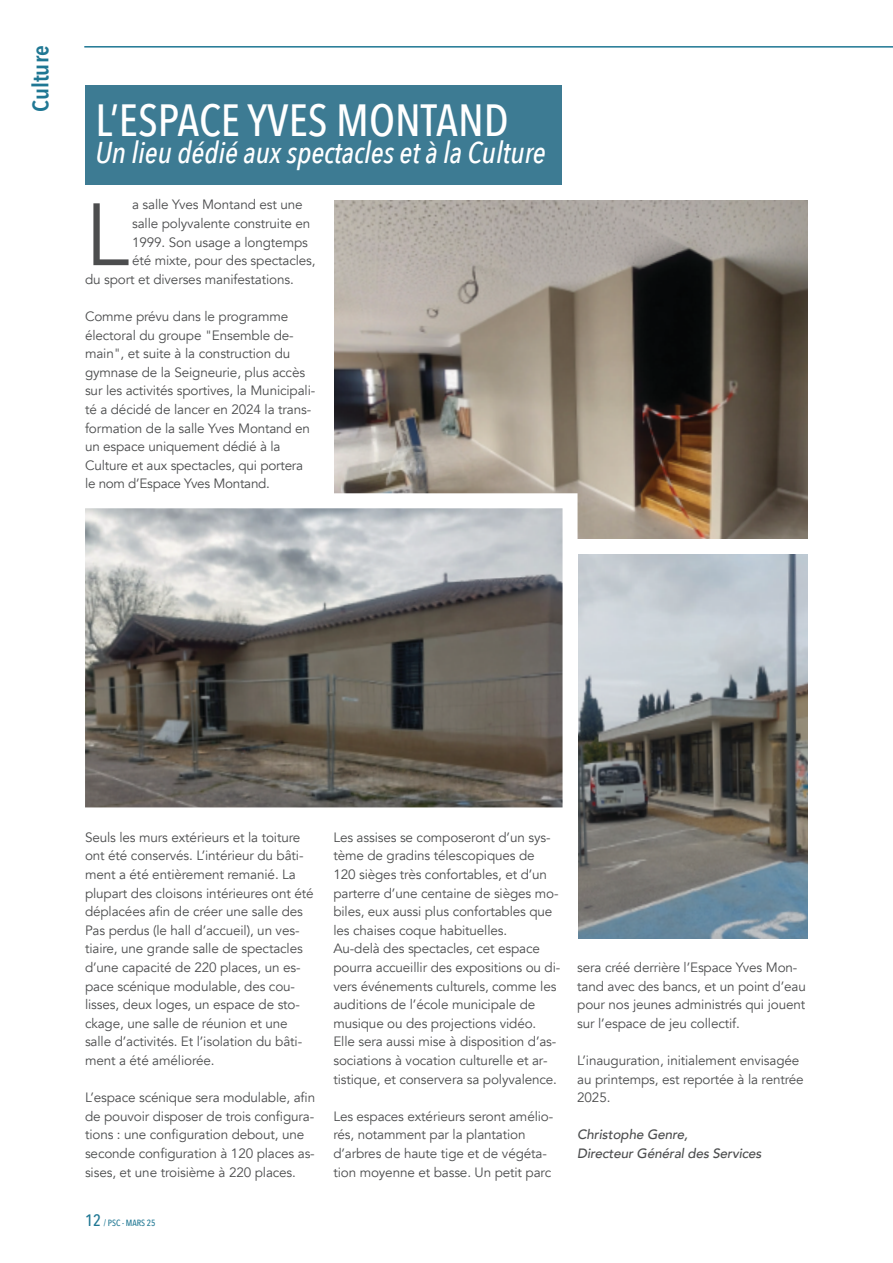
<style>
.page{position:relative;width:893px;height:1263px;background:#fff}
.page>*{position:absolute;margin:0;border:0;box-sizing:border-box;transform-origin:0 0}
.t1{font:87.3px "Avenir";color:#4c4d4e}
.t2{font:500 45px "Avenir Next Condensed";color:#fff}
.t3{font:italic 500 30px "Avenir Next Condensed";letter-spacing:-.005em;color:#fff}
.t4{font:600 22.5px "Avenir Next Condensed";color:#1f7793;scale:1.06 1}
.t5{font:13.5px/18.6px "Avenir";letter-spacing:-.01em;color:#4c4d4e}
.t6{font:italic 500 13.5px/18.6px "Avenir";letter-spacing:-.01em;color:#4c4d4e}
.t7{font:500 9px "Avenir Next Condensed";color:#1f7793}
.s1{font-size:16.5px}
</style>
<div class="page">
<hr style="left:85px;top:46px;width:808px;height:2px;background:#1f7793">
<div style="left:85px;top:85px;width:477px;height:99px;background:#3d7b93"></div>
<img style="left:334px;top:200px;width:474px;height:338px">
<svg style="left:85px;top:493px;width:493px;height:315px;background:#888682"></svg>
<img style="left:578px;top:554px;width:230px;height:384px">
<h3 class="t4" style="left:26px;top:112px;width:64px;rotate:-90deg">Culture</h3>
<h2 class="t2" style="left:95px;top:91px;width:415px">L’ESPACE YVES MONTAND</h2>
<h3 class="t3" style="left:95px;top:133px;width:452px">Un lieu dédié aux spectacles et à la Culture</h3>
<h1 class="t1" style="left:85px;top:178px;width:45px">L</h1>
<p class="t5" style="left:132px;top:195px;width:172px">a salle Yves Montand est une</p>
<p class="t5" style="left:132px;top:214px;width:180px">salle polyvalente construite en</p>
<p class="t5" style="left:132px;top:233px;width:177px">1999. Son usage a longtemps</p>
<p class="t5" style="left:132px;top:251px;width:185px">été mixte, pour des spectacles,</p>
<p class="t5" style="left:85px;top:270px;width:210px">du sport et diverses manifestations.</p>
<p class="t5" style="left:85px;top:307px;width:232px">Comme prévu dans le programme électoral du groupe "Ensemble de&shy;main", et suite à la construction du gymnase de la Seigneurie, plus accès sur les activités sportives, la Municipali&shy;té a décidé de lancer en 2024 la trans&shy;formation de la salle Yves Montand en un espace uniquement dédié à la Culture et aux spectacles, qui portera le nom d’Espace Yves Montand.</p>
<p class="t5" style="left:85px;top:828px;width:230px">Seuls les murs extérieurs et la toiture ont été conservés. L’intérieur du bâti&shy;ment a été entièrement remanié. La plupart des cloisons intérieures ont été déplacées afin de créer une salle des Pas perdus (le hall d’accueil), un ves&shy;tiaire, une grande salle de spectacles d’une capacité de 220 places, un es&shy;pace scénique modulable, des cou&shy;lisses, deux loges, un espace de sto&shy;ckage, une salle de réunion et une salle d’activités. Et l’isolation du bâti&shy;ment a été améliorée.</p>
<p class="t5" style="left:85px;top:1088px;width:232px">L’espace scénique sera modulable, afin de pouvoir disposer de trois configura&shy;tions : une configuration debout, une seconde configuration à 120 places as&shy;sises, et une troisième à 220 places.</p>
<p class="t7" style="left:85px;top:1216px;width:72px"><span class="s1">12</span> / PSC - MARS 25</p>
<p class="t5" style="left:333px;top:828px;width:228px">Les assises se composeront d’un sys&shy;tème de gradins télescopiques de<br>120 sièges très confortables, et d’un parterre d’une centaine de sièges mo&shy;biles, eux aussi plus confortables que les chaises coque habituelles.<br>Au-delà des spectacles, cet espace pourra accueillir des expositions ou di&shy;vers événements culturels, comme les auditions de l’école municipale de musique ou des projections vidéo.<br>Elle sera aussi mise à disposition d’as&shy;sociations à vocation culturelle et ar&shy;tistique, et conservera sa polyvalence.</p>
<p class="t5" style="left:333px;top:1107px;width:221px">Les espaces extérieurs seront amélio&shy;rés, notamment par la plantation d’arbres de haute tige et de végéta&shy;tion moyenne et basse. Un petit parc</p>
<p class="t5" style="left:577px;top:958px;width:230px">sera créé derrière l’Espace Yves Mon&shy;tand avec des bancs, et un point d’eau pour nos jeunes administrés qui jouent sur l’espace de jeu collectif.</p>
<p class="t5" style="left:577px;top:1051px;width:228px">L’inauguration, initialement envisagée au printemps, est reportée à la rentrée<br>2025.</p>
<p class="t6" style="left:577px;top:1125px;width:186px">Christophe Genre,<br>Directeur Général des Services</p>
</div>
